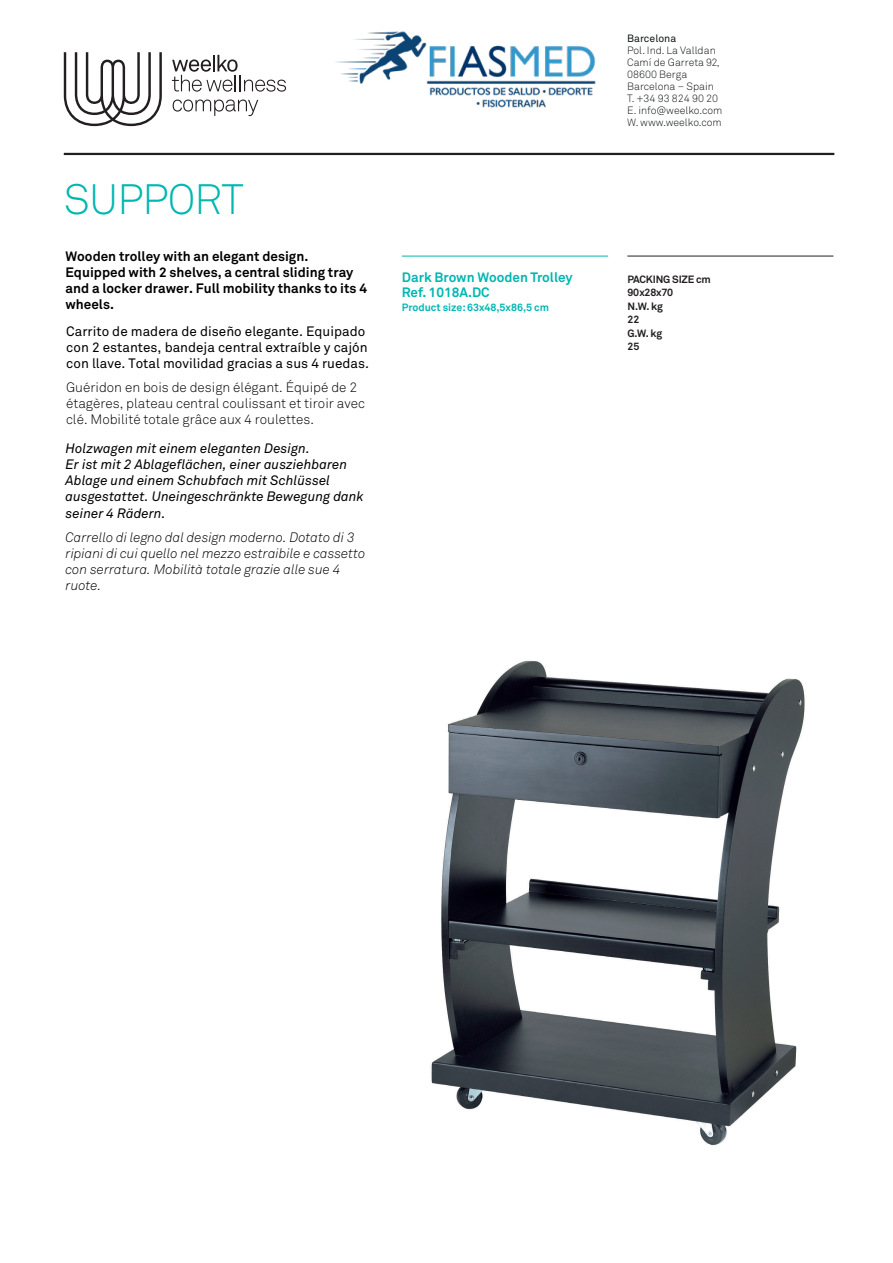
<style>
.page{position:relative;width:893px;height:1263px;background:#fff}
.page>*{position:absolute;margin:0;border:0;box-sizing:border-box;transform-origin:0 0}
.t1{font:300 42px "Akkurat";letter-spacing:-.02em;color:#00b7b1}
.t2{font:italic 13.5px/16.2px "Akkurat";color:#000001}
.t3{font:italic 300 13.5px/16.2px "Akkurat";color:#000001}
.t4{font:13.5px/16.2px "Akkurat Std";color:#000001}
.t5{font:700 13.5px/16.2px "Akkurat";color:#000001}
.t6{font:300 13.5px/16.2px "Akkurat";color:#000001}
.t7{font:700 13.5px/15px "Akkurat";color:#00b7b1}
.t8{font:300 10.5px/12px "Akkurat";color:#111516}
.t9{font:700 10.5px/13.5px "Akkurat";letter-spacing:-.02em;color:#231f20}
.t10{font:700 10.5px "Akkurat";color:#00b7b1}
.t11{font:10.5px "Akkurat";color:#111516}
</style>
<div class="page">
<hr style="left:64px;top:153px;width:770px;height:2px;background:#231f20">
<svg style="left:173px;top:100px;width:85px;height:16px"></svg>
<svg style="left:172px;top:55px;width:114px;height:37px"></svg>
<svg style="left:64px;top:52px;width:98px;height:74px"></svg>
<img style="left:431px;top:660px;width:374px;height:486px">
<hr style="left:402px;top:256px;width:206px;height:1px;background:#00b7b1">
<hr style="left:627px;top:256px;width:206px;height:1px;background:#231f20">
<img style="left:336px;top:31px;width:260px;height:77px">
<h1 class="t1" style="left:64px;top:175px;width:181px">SUPPORT</h1>
<p class="t5" style="left:65px;top:248px;width:303px">Wooden trolley with an elegant design.<br>Equipped with 2 shelves, a central sliding tray and a locker drawer. Full mobility thanks to its 4 wheels.</p>
<p class="t4" style="left:66px;top:323px;width:304px">Carrito de madera de diseño elegante. Equipado con 2 estantes, bandeja central extraíble y cajón con llave. Total movilidad gracias a sus 4 ruedas.</p>
<p class="t6" style="left:66px;top:379px;width:300px">Guéridon en bois de design élégant. Équipé de 2 étagères, plateau central coulissant et tiroir avec clé. Mobilité totale grâce aux 4 roulettes.</p>
<p class="t2" style="left:66px;top:440px;width:300px">Holzwagen mit einem eleganten Design.<br>Er ist mit 2 Ablageflächen, einer ausziehbaren Ablage und einem Schubfach mit Schlüssel ausgestattet. Uneingeschränkte Bewegung dank seiner 4 Rädern.</p>
<p class="t3" style="left:66px;top:529px;width:301px">Carrello di legno dal design moderno. Dotato di 3 ripiani di cui quello nel mezzo estraibile e cassetto con serratura. Mobilità totale grazie alle sue 4 ruote.</p>
<p class="t7" style="left:402px;top:270px;width:172px">Dark Brown Wooden Trolley<br>Ref. 1018A.DC</p>
<p class="t10" style="left:402px;top:301px;width:149px">Product size: 63x48,5x86,5 cm</p>
<p class="t11" style="left:627px;top:32px;width:50px">Barcelona</p>
<p class="t8" style="left:627px;top:45px;width:97px">Pol. Ind. La Valldan<br>Camí de Garreta 92,<br>08600 Berga<br>Barcelona – Spain<br>T. +34 93 824 90 20<br>E. info@weelko.com<br>W. www.weelko.com</p>
<p class="t9" style="left:627px;top:272px;width:85px">PACKING SIZE cm<br>90x28x70<br>N.W. kg<br>22<br>G.W. kg<br>25</p>
</div>
